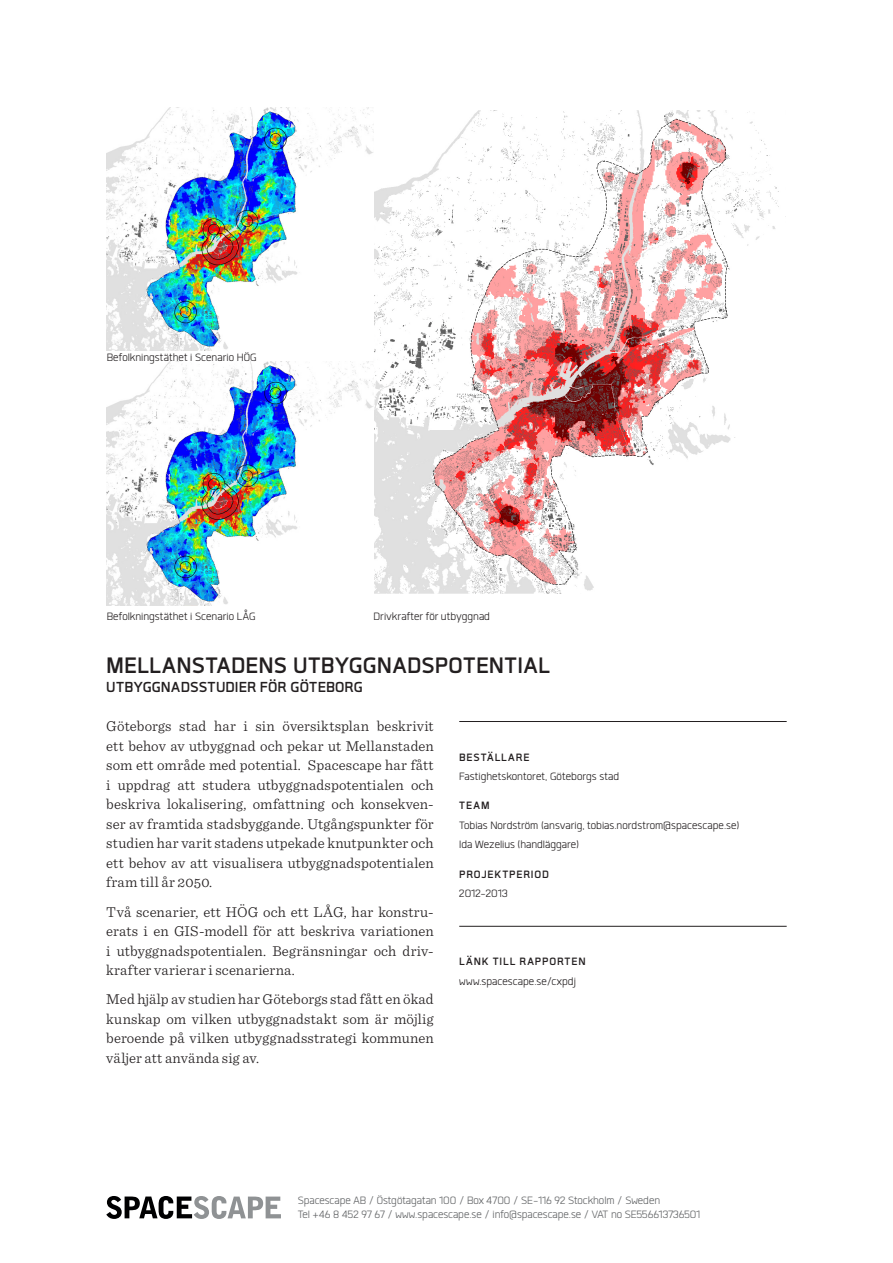
<style>
.page{position:relative;width:893px;height:1263px;background:#fff}
.page>*{position:absolute;margin:0;border:0;box-sizing:border-box;transform-origin:0 0}
.Titel{font:700 30px "Gram";letter-spacing:.01em;color:#231f20}
.Underrubrik__titel{font:700 19.5px "Gram";letter-spacing:.01em;color:#231f20}
.Brödtext{font:300 15px/19.5px "Sentinel";letter-spacing:.01em;color:#231f20;text-align:justify}
.Fakta_brödtext{font:300 14.25px/19.5px "Gram";letter-spacing:.005em;color:#231f20}
.t1{font:300 14.25px/14.2px "Gram";color:#616365}
.Bildtext_brödtext{font:300 14.25px "Gram";letter-spacing:.01em;color:#231f20}
.Fakta_rubrik{font:700 14.25px "Gram";letter-spacing:.065em;color:#231f20}
</style>
<div class="page">
<svg style="left:106px;top:1196px;width:175px;height:23px"></svg>
<hr style="left:459px;top:721px;width:328px;height:1px;background:#231f20">
<hr style="left:459px;top:926px;width:328px;height:1px;background:#231f20">
<img style="left:374px;top:111px;width:405px;height:482px">
<img style="left:106px;top:107px;width:268px;height:244px">
<img style="left:106px;top:362px;width:268px;height:243px">
<p class="Bildtext_brödtext" style="left:107px;top:350px;width:151px">Befolkningstäthet i Scenario HÖG</p>
<p class="Bildtext_brödtext" style="left:107px;top:610px;width:150px">Befolkningstäthet i Scenario LÅG</p>
<p class="Bildtext_brödtext" style="left:374px;top:610px;width:118px">Drivkrafter för utbyggnad</p>
<p class="Titel" style="left:106px;top:650px;width:445px">MELLANSTADENS UTBYGGNADSPOTENTIAL</p>
<p class="Underrubrik__titel" style="left:106px;top:678px;width:258px">UTBYGGNADSSTUDIER FÖR GÖTEBORG</p>
<p class="Brödtext" style="left:106px;top:715px;width:329px">Göteborgs stad har i sin översiktsplan beskrivit ett behov av utbyggnad och pekar ut Mellanstaden som ett område med potential. Spacescape har fått i uppdrag att studera utbyggnadspotentialen och beskriva lokalisering, omfattning och konsekven&shy;ser av framtida stadsbyggande. Utgångspunkter för studien har varit stadens utpekade knutpunkter och ett behov av att visualisera utbyggnadspotentialen fram till år 2050.</p>
<p class="Brödtext" style="left:106px;top:901px;width:329px">Två scenarier, ett HÖG och ett LÅG, har konstru&shy;erats i en GIS-modell för att beskriva variationen i utbyggnadspotentialen. Begränsningar och driv&shy;krafter varierar i scenarierna.</p>
<p class="Brödtext" style="left:106px;top:988px;width:329px">Med hjälp av studien har Göteborgs stad fått en ökad kunskap om vilken utbyggnadstakt som är möjlig beroende på vilken utbyggnadsstrategi kommunen väljer att använda sig av.</p>
<p class="Fakta_rubrik" style="left:459px;top:750px;width:72px">BESTÄLLARE</p>
<p class="Fakta_brödtext" style="left:459px;top:766px;width:161px">Fastighetskontoret, Göteborgs stad</p>
<p class="Fakta_rubrik" style="left:459px;top:799px;width:32px">TEAM</p>
<p class="Fakta_brödtext" style="left:459px;top:815px;width:282px">Tobias Nordström (ansvarig, tobias.nordstrom@spacescape.se)<br>Ida Wezelius (handläggare)</p>
<p class="Fakta_rubrik" style="left:459px;top:867px;width:91px">PROJEKTPERIOD</p>
<p class="Fakta_brödtext" style="left:459px;top:883px;width:50px">2012-2013</p>
<p class="Fakta_rubrik" style="left:459px;top:955px;width:128px">LÄNK TILL RAPPORTEN</p>
<p class="Fakta_brödtext" style="left:459px;top:971px;width:118px">www.spacescape.se/cxpdj</p>
<p class="t1" style="left:298px;top:1193px;width:404px">Spacescape AB / Östgötagatan 100 / Box 4700 / SE-116 92 Stockholm / Sweden<br>Tel +46 8 452 97 67 / www.spacescape.se / info@spacescape.se / VAT no SE556613736501</p>
</div>
